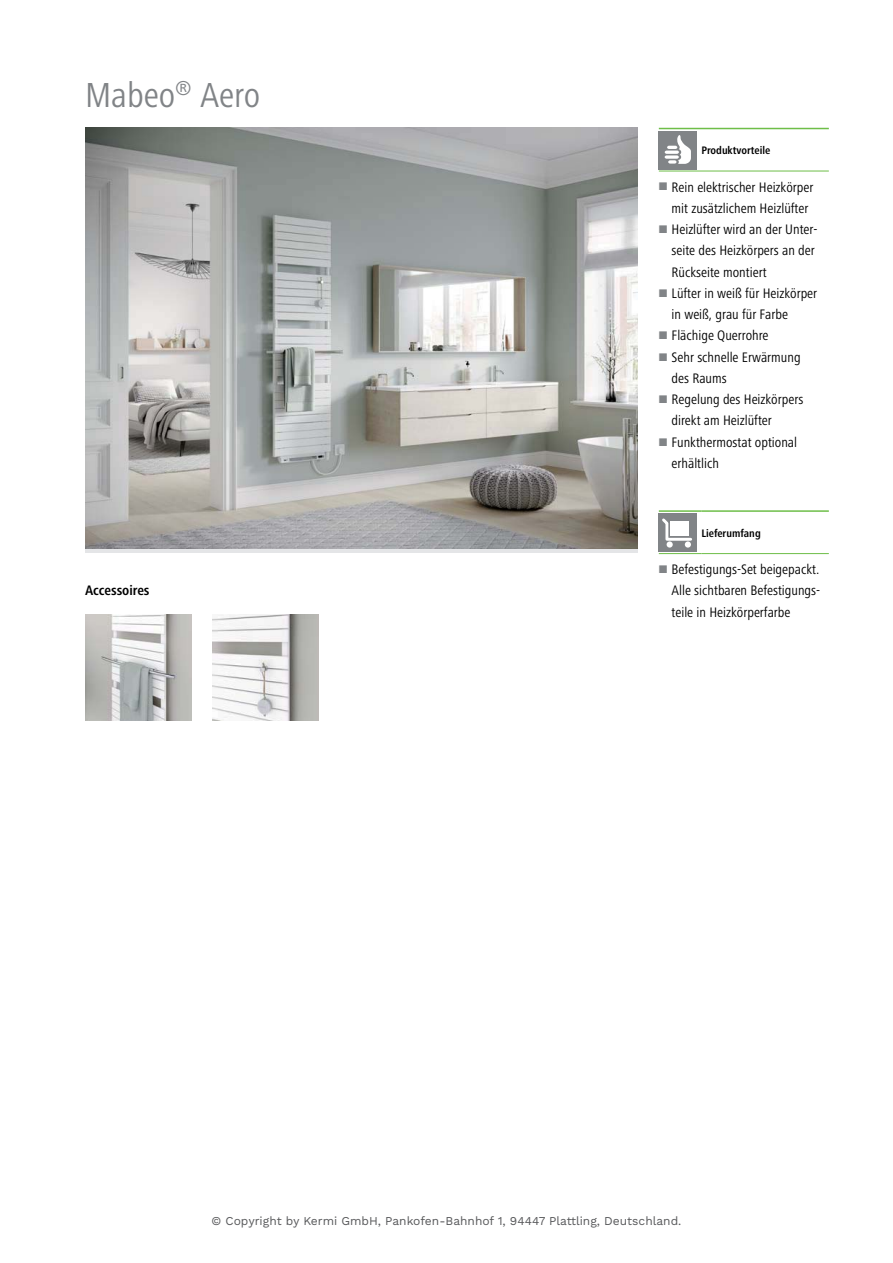
<style>
.page{position:relative;width:893px;height:1263px;background:#fff}
.page>*{position:absolute;margin:0;border:0;box-sizing:border-box;transform-origin:0 0}
.t1{font:condensed 36px "Frutiger Next LTW1 G";color:#818487}
.t2{font:condensed 14.25px/21.3px "Frutiger Next LTW1 G";color:#000}
.t3{font:700 condensed 14.25px "Frutiger Next LTW1 G";color:#000}
.t4{font:12px "Work Sans";color:#57585a}
.t5{font:700 condensed 11.25px "Frutiger Next LTW1 G";color:#000}
</style>
<div class="page">
<img style="left:85px;top:128px;width:553px;height:420px">
<img style="left:85px;top:615px;width:106px;height:106px">
<img style="left:213px;top:615px;width:106px;height:106px">
<hr style="left:659px;top:128px;width:170px;height:1px;background:#6ebe48">
<hr style="left:659px;top:171px;width:170px;height:1px;background:#6ebe48">
<div style="left:659px;top:131px;width:38px;height:38px;background:#818487"></div>
<hr style="left:665px;top:151px;width:14px;height:3px;background:#fff;border-radius:2px">
<svg style="left:667px;top:135px;width:24px;height:29px"></svg>
<hr style="left:701px;top:510px;width:128px;height:2px;background:#6ebe48">
<hr style="left:701px;top:553px;width:128px;height:1px;background:#6ebe48">
<hr style="left:659px;top:510px;width:42px;height:2px;background:#6ebe48">
<hr style="left:659px;top:553px;width:42px;height:1px;background:#6ebe48">
<div style="left:659px;top:513px;width:38px;height:39px;background:#818487"></div>
<svg style="left:662px;top:518px;width:30px;height:23px"></svg>
<div style="left:670px;top:521px;width:19px;height:15px;background:#fff"></div>
<div style="left:667px;top:541px;width:6px;height:7px;background:#fff;border-radius:50%"></div>
<div style="left:685px;top:541px;width:6px;height:7px;background:#fff;border-radius:50%"></div>
<h1 class="t1" style="left:85px;top:74px;width:177px">Mabeo<sup>®</sup> Aero</h1>
<p class="t3" style="left:85px;top:582px;width:66px">Accessoires</p>
<p class="t5" style="left:701px;top:144px;width:70px">Produktvorteile</p>
<p class="t2" style="left:672px;top:176px;width:147px">Rein elektrischer Heizkörper mit zusätzlichem Heizlüfter<br>Heizlüfter wird an der Unter&shy;seite des Heizkörpers an der<br>Rückseite montiert<br>Lüfter in weiß für Heizkörper in weiß, grau für Farbe<br>Flächige Querrohre<br>Sehr schnelle Erwärmung des Raums<br>Regelung des Heizkörpers direkt am Heizlüfter<br>Funkthermostat optional erhältlich</p>
<p class="t5" style="left:701px;top:526px;width:61px">Lieferumfang</p>
<p class="t2" style="left:672px;top:559px;width:150px;text-align:justify">Befestigungs-Set beigepackt.<br>Alle sichtbaren Befestigungs&shy;teile in Heizkörperfarbe</p>
<p class="t4" style="left:211px;top:1214px;width:471px">© Copyright by Kermi GmbH, Pankofen-Bahnhof 1, 94447 Plattling, Deutschland.</p>
</div>
